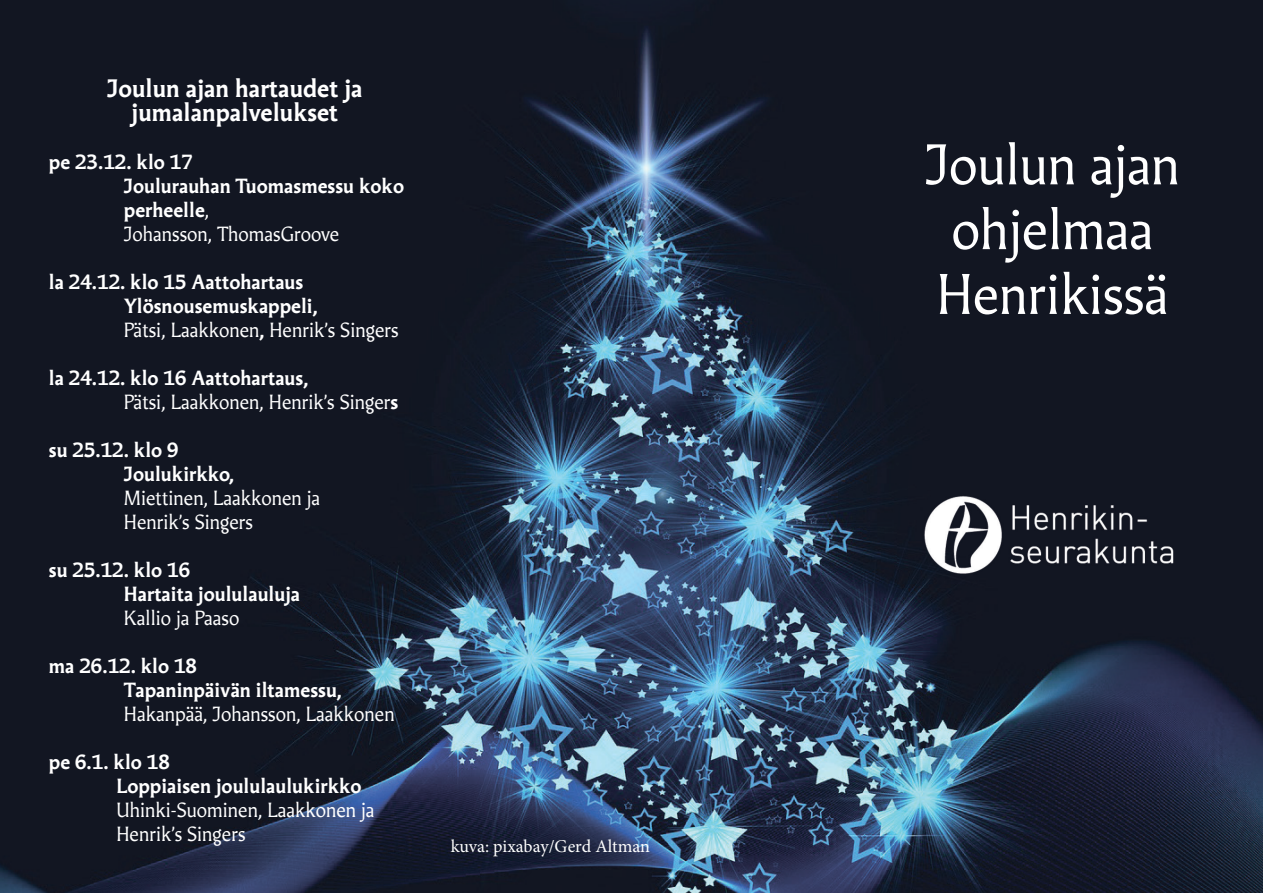
<style>
.page{position:relative;width:1263px;height:893px;background:#fff}
.page>*{position:absolute;margin:0;border:0;box-sizing:border-box;transform-origin:0 0}
.t1{font:54px/64.8px "Martti";color:#fff}
.t2{font:700 24px/24px "Martti";color:#fff;text-align:center}
.t3{font:700 19.5px/24px "Martti";color:#fff}
.t4{font:19.5px/24px "Martti";color:#fff}
.t5{font:18px "Minion Pro";letter-spacing:-.005em;color:#fff}
.s1{font-weight:400}
.s2{font-weight:700}
</style>
<div class="page">
<img style="left:0;top:0;width:894px;height:893px">
<div style="left:894px;top:0;width:369px;height:524px;background:#121622"></div>
<img style="left:894px;top:524px;width:53px;height:369px">
<img style="left:1159px;top:524px;width:104px;height:369px">
<img style="left:947px;top:587px;width:212px;height:306px">
<img style="left:897px;top:479px;width:307px;height:108px">
<p class="t2" style="left:107px;top:76px;width:257px">Joulun ajan hartaudet ja jumalanpalvelukset</p>
<p class="t3" style="left:124px;top:149px;width:282px;text-indent:-75px">pe 23.12. klo 17<br>Joulurauhan Tuomasmessu koko perheelle<span class="s1">,<br>Johansson, ThomasGroove</span></p>
<p class="t3" style="left:124px;top:269px;width:276px;text-indent:-75px">la 24.12. klo 15 Aattohartaus<br>Ylösnousemuskappeli,<br><span class="s1">Pätsi, Laakkonen</span>, <span class="s1">Henrik’s Singers</span></p>
<p class="t4" style="left:124px;top:366px;width:276px;text-indent:-75px"><span class="s2">la 24.12. klo 16 Aattohartaus,<br></span>Pätsi, Laakkonen, Henrik’s Singer<span class="s2">s</span></p>
<p class="t3" style="left:124px;top:437px;width:112px;text-indent:-75px">su 25.12. klo 9<br>Joulukirkko,</p>
<p class="t4" style="left:124px;top:486px;width:198px">Miettinen, Laakkonen ja<br>Henrik’s Singers</p>
<p class="t3" style="left:124px;top:557px;width:178px;text-indent:-75px">su 25.12. klo 16<br>Hartaita joululauluja</p>
<p class="t4" style="left:124px;top:606px;width:117px">Kallio ja Paaso</p>
<p class="t3" style="left:124px;top:654px;width:220px;text-indent:-75px">ma 26.12. klo 18<br>Tapaninpäivän iltamessu,</p>
<p class="t4" style="left:124px;top:702px;width:272px">Hakanpää, Johansson, Laakkonen</p>
<p class="t3" style="left:116px;top:750px;width:247px;text-indent:-67px">pe 6.1. klo 18<br>Loppiaisen joululaulukirkko</p>
<p class="t4" style="left:116px;top:798px;width:260px">Uhinki-Suominen, Laakkonen ja<br>Henrik’s Singers</p>
<p class="t5" style="left:451px;top:834px;width:201px">kuva: pixabay/Gerd Altman</p>
<h1 class="t1" style="left:925px;top:132px;width:256px">Joulun ajan ohjelmaa<br>Henrikissä</h1>
</div>
